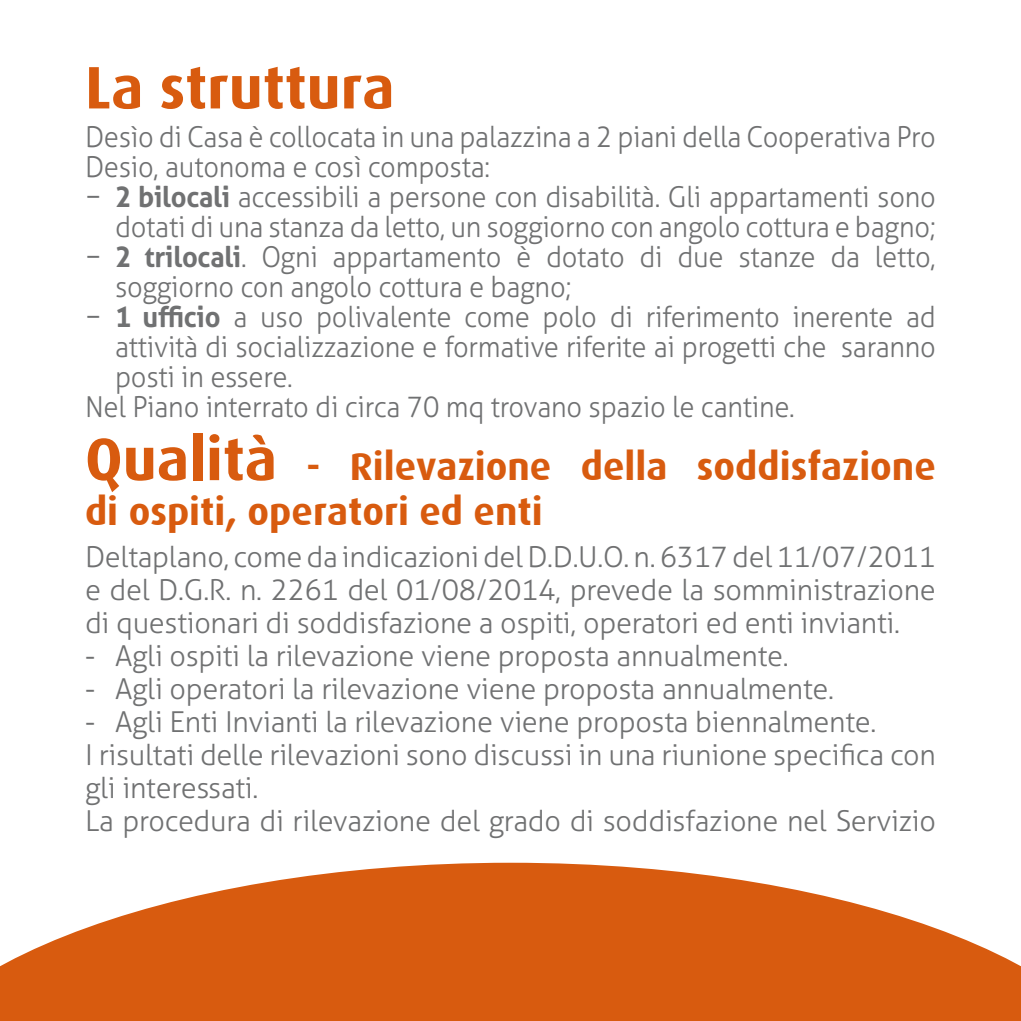
<style>
.page{position:relative;width:1021px;height:1021px;background:#fff}
.page>*{position:absolute;margin:0;border:0;box-sizing:border-box;transform-origin:0 0}
.t1{font:700 60px "Dax";color:#d85b0f}
.t2{font:700 39px/45px "Dax";color:#d85b0f}
.t3{font:300 28.8px "Aller";letter-spacing:-.01em;color:#707172;scale:.95 1}
.t4{font:300 28.8px/33px "Aller";letter-spacing:-.01em;color:#707172;text-align:justify}
.s1{font-weight:700}
.s2{font-size:60px}
</style>
<div class="page">
<svg style="left:0;top:862px;width:901px;height:158px;fill:#d85b0f"></svg>
<svg style="left:901px;top:916px;width:119px;height:104px"></svg>
<h1 class="t1" style="left:85px;top:54px;width:311px">La struttura</h1>
<p class="t3" style="left:85px;top:119px;width:897px">Desìo di Casa è collocata in una palazzina a 2 piani della Cooperativa Pro</p>
<p class="t3" style="left:85px;top:149px;width:428px">Desio, autonoma e così composta:</p>
<p class="t3" style="left:85px;top:179px;width:897px">− <span class="s1">2 bilocali</span> accessibili a persone con disabilità. Gli appartamenti sono</p>
<p class="t3" style="left:115px;top:209px;width:865px">dotati di una stanza da letto, un soggiorno con angolo cottura e bagno;</p>
<p class="t3" style="left:85px;top:239px;width:897px">− <span class="s1">2 trilocali</span>. Ogni appartamento è dotato di due stanze da letto,</p>
<p class="t3" style="left:115px;top:269px;width:482px">soggiorno con angolo cottura e bagno;</p>
<p class="t3" style="left:85px;top:299px;width:897px">− <span class="s1">1 ufficio</span> a uso polivalente come polo di riferimento inerente ad</p>
<p class="t3" style="left:115px;top:329px;width:865px">attività di socializzazione e formative riferite ai progetti che saranno</p>
<p class="t3" style="left:115px;top:359px;width:189px">posti in essere.</p>
<p class="t3" style="left:85px;top:389px;width:748px">Nel Piano interrato di circa 70 mq trovano spazio le cantine.</p>
<h2 class="t2" style="left:85px;top:444px;width:852px"><span class="s2">Qualità</span> - Rilevazione della soddisfazione di ospiti, operatori ed enti</h2>
<p class="t4" style="left:85px;top:540px;width:852px">Deltaplano, come da indicazioni del D.D.U.O. n. 6317 del 11/07/2011 e del D.G.R. n. 2261 del 01/08/2014, prevede la somministrazione di questionari di soddisfazione a ospiti, operatori ed enti invianti.</p>
<p class="t4" style="left:85px;top:639px;width:705px">- Agli ospiti la rilevazione viene proposta annualmente.</p>
<p class="t4" style="left:85px;top:672px;width:750px">- Agli operatori la rilevazione viene proposta annualmente.</p>
<p class="t4" style="left:85px;top:705px;width:852px;text-align:left">- Agli Enti Invianti la rilevazione viene proposta biennalmente.<br>I risultati delle rilevazioni sono discussi in una riunione specifica con gli interessati.<br>La procedura di rilevazione del grado di soddisfazione nel Servizio</p>
</div>
